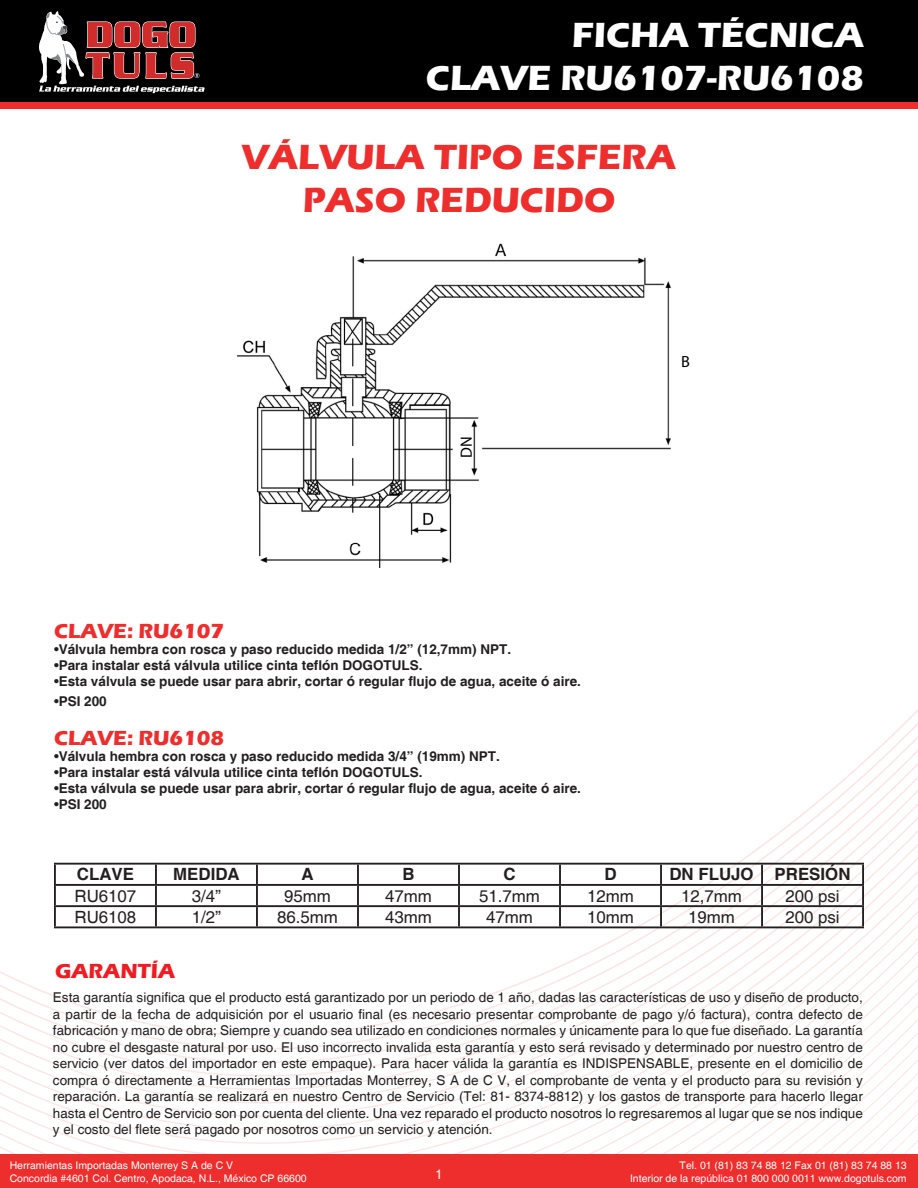
<style>
.page{position:relative;width:918px;height:1188px;background:#fff}
.page>*{position:absolute;margin:0;border:0;box-sizing:border-box;transform-origin:0 0}
.t1{font:700 36px/43.2px "Eras ITC";color:#fff;text-align:right}
.t2{font:700 36px "Eras ITC";color:#ee2e2c}
.t3{font:700 21px "Eras ITC";color:#ee2e2c}
.t4{font:700 21px "Eras ITC";color:#ee1d23}
.t5{font:16.8px "Helvetica";color:#231f20}
.t6{font:700 16.8px "Helvetica";color:#231f20}
.t7{font:16.2px "Myriad Pro";color:#000}
.t8{font:13.5px/16.5px "Helvetica";color:#231f20;text-align:justify}
.t9{font:700 13.5px "Helvetica";color:#231f20}
.t10{font:13.5px "Helvetica";color:#fff}
.t11{font:10.5px/12.6px "Helvetica";color:#fff}
.s1{font-weight:400}
</style>
<div class="page">
<div style="left:0;top:0;width:918px;height:103px;background:#000001"></div>
<svg style="left:39px;top:11px;width:166px;height:82px"></svg>
<div style="left:0;top:102px;width:918px;height:6px;background:#ee2e2c"></div>
<svg style="left:0;top:849px;width:918px;height:305px"></svg>
<svg style="left:383px;top:862px;width:535px;height:292px"></svg>
<svg style="left:440px;top:876px;width:478px;height:278px"></svg>
<svg style="left:0;top:1143px;width:149px;height:11px"></svg>
<svg style="left:483px;top:889px;width:435px;height:265px"></svg>
<svg style="left:520px;top:902px;width:398px;height:252px"></svg>
<svg style="left:552px;top:916px;width:366px;height:238px"></svg>
<svg style="left:581px;top:929px;width:337px;height:225px"></svg>
<svg style="left:608px;top:943px;width:310px;height:211px"></svg>
<svg style="left:633px;top:956px;width:285px;height:198px"></svg>
<svg style="left:656px;top:970px;width:262px;height:184px"></svg>
<svg style="left:678px;top:983px;width:240px;height:171px"></svg>
<svg style="left:699px;top:997px;width:219px;height:157px"></svg>
<div style="left:0;top:1154px;width:918px;height:34px;background:#ee2e2c"></div>
<hr style="left:54px;top:863px;width:102px;height:2px;background:#231f20">
<hr style="left:156px;top:863px;width:101px;height:2px;background:#231f20">
<hr style="left:257px;top:863px;width:101px;height:2px;background:#231f20">
<hr style="left:358px;top:863px;width:101px;height:2px;background:#231f20">
<hr style="left:459px;top:863px;width:101px;height:2px;background:#231f20">
<hr style="left:560px;top:863px;width:101px;height:2px;background:#231f20">
<hr style="left:661px;top:863px;width:101px;height:2px;background:#231f20">
<hr style="left:762px;top:863px;width:102px;height:2px;background:#231f20">
<hr style="left:54px;top:884px;width:102px;height:2px;background:#231f20">
<hr style="left:156px;top:884px;width:101px;height:2px;background:#231f20">
<hr style="left:257px;top:884px;width:101px;height:2px;background:#231f20">
<hr style="left:358px;top:884px;width:101px;height:2px;background:#231f20">
<hr style="left:459px;top:884px;width:101px;height:2px;background:#231f20">
<hr style="left:560px;top:884px;width:101px;height:2px;background:#231f20">
<hr style="left:661px;top:884px;width:101px;height:2px;background:#231f20">
<hr style="left:762px;top:884px;width:102px;height:2px;background:#231f20">
<hr style="left:54px;top:905px;width:102px;height:2px;background:#231f20">
<svg style="left:54px;top:865px;width:2px;height:61px"></svg>
<hr style="left:156px;top:905px;width:101px;height:2px;background:#231f20">
<svg style="left:155px;top:865px;width:2px;height:61px"></svg>
<hr style="left:257px;top:905px;width:101px;height:2px;background:#231f20">
<svg style="left:256px;top:865px;width:2px;height:61px"></svg>
<hr style="left:358px;top:905px;width:101px;height:2px;background:#231f20">
<svg style="left:357px;top:865px;width:2px;height:61px"></svg>
<hr style="left:459px;top:905px;width:101px;height:2px;background:#231f20">
<svg style="left:458px;top:865px;width:2px;height:61px"></svg>
<hr style="left:560px;top:905px;width:101px;height:2px;background:#231f20">
<svg style="left:559px;top:865px;width:2px;height:61px"></svg>
<hr style="left:661px;top:905px;width:101px;height:2px;background:#231f20">
<svg style="left:660px;top:865px;width:2px;height:61px"></svg>
<hr style="left:762px;top:905px;width:102px;height:2px;background:#231f20">
<svg style="left:761px;top:865px;width:2px;height:61px"></svg>
<svg style="left:862px;top:865px;width:2px;height:61px"></svg>
<hr style="left:54px;top:926px;width:102px;height:2px;background:#231f20">
<hr style="left:156px;top:926px;width:101px;height:2px;background:#231f20">
<hr style="left:257px;top:926px;width:101px;height:2px;background:#231f20">
<hr style="left:358px;top:926px;width:101px;height:2px;background:#231f20">
<hr style="left:459px;top:926px;width:101px;height:2px;background:#231f20">
<hr style="left:560px;top:926px;width:101px;height:2px;background:#231f20">
<hr style="left:661px;top:926px;width:101px;height:2px;background:#231f20">
<hr style="left:762px;top:926px;width:102px;height:2px;background:#231f20">
<img style="left:237px;top:243px;width:434px;height:325px">
<div style="left:456px;top:429px;width:15px;height:32px;background:#fff"></div>
<h1 class="t1" style="left:426px;top:14px;width:439px">FICHA TÉCNICA<br>CLAVE RU6107-RU6108</h1>
<p class="t2" style="left:242px;top:136px;width:436px">VÁLVULA TIPO ESFERA</p>
<p class="t2" style="left:303px;top:179px;width:314px">PASO REDUCIDO</p>
<p class="t7" style="left:456px;top:458px;width:23px;rotate:-90deg">DN</p>
<p class="t3" style="left:54px;top:618px;width:172px">CLAVE: RU6107</p>
<p class="t9" style="left:54px;top:641px;width:459px"><span class="s1">•</span>Válvula hembra con rosca y paso reducido medida 1/2” (12,7mm) NPT.</p>
<p class="t9" style="left:54px;top:657px;width:370px"><span class="s1">•</span>Para instalar está válvula utilice cinta teflón DOGOTULS.</p>
<p class="t9" style="left:54px;top:673px;width:528px"><span class="s1">•</span>Esta válvula se puede usar para abrir, cortar ó regular flujo de agua, aceite ó aire.</p>
<p class="t9" style="left:54px;top:693px;width:54px"><span class="s1">•</span>PSI 200</p>
<p class="t3" style="left:54px;top:726px;width:172px">CLAVE: RU6108</p>
<p class="t9" style="left:54px;top:748px;width:447px"><span class="s1">•</span>Válvula hembra con rosca y paso reducido medida 3/4” (19mm) NPT.</p>
<p class="t9" style="left:54px;top:764px;width:370px"><span class="s1">•</span>Para instalar está válvula utilice cinta teflón DOGOTULS.</p>
<p class="t9" style="left:54px;top:780px;width:528px"><span class="s1">•</span>Esta válvula se puede usar para abrir, cortar ó regular flujo de agua, aceite ó aire.</p>
<p class="t9" style="left:54px;top:796px;width:54px"><span class="s1">•</span>PSI 200</p>
<p class="t7" style="left:681px;top:351px;width:10px">B</p>
<p class="t6" style="left:77px;top:864px;width:59px">CLAVE</p>
<p class="t6" style="left:173px;top:864px;width:68px">MEDIDA</p>
<p class="t6" style="left:301px;top:864px;width:14px">A</p>
<p class="t6" style="left:402px;top:864px;width:14px">B</p>
<p class="t6" style="left:503px;top:864px;width:14px">C</p>
<p class="t6" style="left:604px;top:864px;width:14px">D</p>
<p class="t6" style="left:669px;top:864px;width:86px">DN FLUJO</p>
<p class="t6" style="left:775px;top:864px;width:77px">PRESIÓN</p>
<p class="t5" style="left:75px;top:886px;width:63px">RU6107</p>
<p class="t5" style="left:192px;top:886px;width:31px">3/4”</p>
<p class="t5" style="left:284px;top:886px;width:48px">95mm</p>
<p class="t5" style="left:385px;top:886px;width:48px">47mm</p>
<p class="t5" style="left:479px;top:886px;width:62px">51.7mm</p>
<p class="t5" style="left:587px;top:886px;width:48px">12mm</p>
<p class="t5" style="left:681px;top:886px;width:62px">12,7mm</p>
<p class="t5" style="left:785px;top:886px;width:56px">200 psi</p>
<p class="t5" style="left:75px;top:907px;width:63px">RU6108</p>
<p class="t5" style="left:192px;top:907px;width:31px">1/2”</p>
<p class="t5" style="left:277px;top:907px;width:62px">86.5mm</p>
<p class="t5" style="left:385px;top:907px;width:48px">43mm</p>
<p class="t5" style="left:486px;top:907px;width:48px">47mm</p>
<p class="t5" style="left:587px;top:907px;width:48px">10mm</p>
<p class="t5" style="left:688px;top:907px;width:48px">19mm</p>
<p class="t5" style="left:785px;top:907px;width:56px">200 psi</p>
<p class="t4" style="left:55px;top:959px;width:122px">GARANTÍA</p>
<p class="t8" style="left:53px;top:990px;width:811px">Esta garantía significa que el producto está garantizado por un periodo de 1 año, dadas las características de uso y diseño de producto, a partir de la fecha de adquisición por el usuario final (es necesario presentar comprobante de pago y/ó factura), contra defecto de fabricación y mano de obra; Siempre y cuando sea utilizado en condiciones normales y únicamente para lo que fue diseñado. La garantía no cubre el desgaste natural por uso. El uso incorrecto invalida esta garantía y esto será revisado y determinado por nuestro centro de servicio (ver datos del importador en este empaque). Para hacer válida la garantía es INDISPENSABLE, presente en el domicilio de compra ó directamente a Herramientas Importadas Monterrey, S A de C V, el comprobante de venta y el producto para su revisión y reparación. La garantía se realizará en nuestro Centro de Servicio (Tel: 81- 8374-8812) y los gastos de transporte para hacerlo llegar hasta el Centro de Servicio son por cuenta del cliente. Una vez reparado el producto nosotros lo regresaremos al lugar que se nos indique y el costo del flete será pagado por nosotros como un servicio y atención.</p>
<p class="t11" style="left:10px;top:1159px;width:299px">Herramientas Importadas Monterrey S A de C V<br>Concordia #4601 Col. Centro, Apodaca, N.L., México CP 66600</p>
<p class="t11" style="left:630px;top:1159px;width:278px;text-align:right">Tel. 01 (81) 83 74 88 12 Fax 01 (81) 83 74 88 13<br>Interior de la república 01 800 000 0011 www.dogotuls.com</p>
<p class="t10" style="left:435px;top:1166px;width:9px">1</p>
</div>
